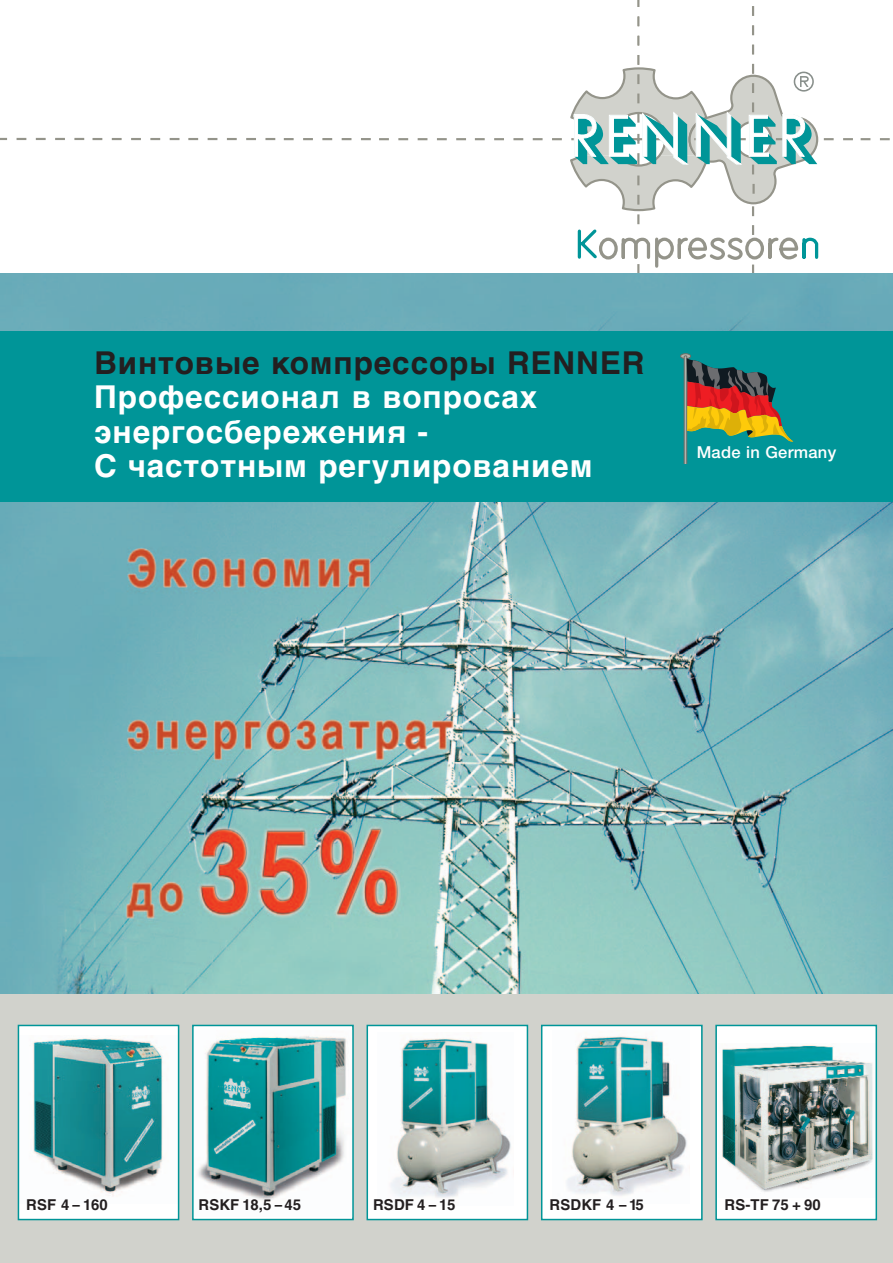
<style>
.page{position:relative;width:893px;height:1263px;background:#fff}
.page>*{position:absolute;margin:0;border:0;box-sizing:border-box;transform-origin:0 0}
.t1{font:700 31.5px/34.5px "Helvetica Cyr";letter-spacing:.03em;color:#fff}
.t2{font:700 31.5px "Helvetica Cyr";letter-spacing:.03em;color:#231f20}
.t3{font:500 16.5px "Helvetica Neue";letter-spacing:.015em;color:#fff}
.t4{font:700 15px "Helvetica Cyr";letter-spacing:.01em;color:#231f20}
</style>
<div class="page">
<img style="left:1px;top:272px;width:891px;height:723px">
<div style="left:1px;top:332px;width:891px;height:170px;background:#009598"></div>
<div style="left:1px;top:995px;width:891px;height:268px;background:#d1d2cc"></div>
<svg style="left:379px;top:138px;width:10px;height:2px"></svg>
<svg style="left:398px;top:138px;width:10px;height:2px"></svg>
<svg style="left:417px;top:138px;width:10px;height:2px"></svg>
<svg style="left:437px;top:138px;width:10px;height:2px"></svg>
<svg style="left:456px;top:138px;width:10px;height:2px"></svg>
<svg style="left:284px;top:138px;width:9px;height:2px"></svg>
<svg style="left:303px;top:138px;width:10px;height:2px"></svg>
<svg style="left:322px;top:138px;width:10px;height:2px"></svg>
<svg style="left:341px;top:138px;width:10px;height:2px"></svg>
<svg style="left:361px;top:138px;width:10px;height:2px"></svg>
<svg style="left:188px;top:138px;width:10px;height:2px"></svg>
<svg style="left:208px;top:138px;width:9px;height:2px"></svg>
<svg style="left:227px;top:138px;width:10px;height:2px"></svg>
<svg style="left:246px;top:138px;width:10px;height:2px"></svg>
<svg style="left:265px;top:138px;width:10px;height:2px"></svg>
<svg style="left:92px;top:138px;width:10px;height:2px"></svg>
<svg style="left:112px;top:138px;width:10px;height:2px"></svg>
<svg style="left:131px;top:138px;width:10px;height:2px"></svg>
<svg style="left:150px;top:138px;width:10px;height:2px"></svg>
<svg style="left:170px;top:138px;width:9px;height:2px"></svg>
<svg style="left:1px;top:138px;width:6px;height:2px"></svg>
<svg style="left:17px;top:138px;width:9px;height:2px"></svg>
<svg style="left:36px;top:138px;width:10px;height:2px"></svg>
<svg style="left:55px;top:138px;width:10px;height:2px"></svg>
<svg style="left:74px;top:138px;width:10px;height:2px"></svg>
<svg style="left:570px;top:0;width:263px;height:272px"></svg>
<svg style="left:843px;top:138px;width:9px;height:2px"></svg>
<svg style="left:860px;top:138px;width:10px;height:2px"></svg>
<svg style="left:880px;top:138px;width:9px;height:2px"></svg>
<svg style="left:680px;top:354px;width:113px;height:109px"></svg>
<div style="left:19px;top:1026px;width:159px;height:193px;background:#fff"></div>
<img style="left:33px;top:1038px;width:130px;height:158px">
<div style="left:18px;top:1025px;width:161px;height:195px;border:2px solid #009598"></div>
<div style="left:194px;top:1026px;width:158px;height:193px;background:#fff"></div>
<img style="left:198px;top:1036px;width:149px;height:165px">
<div style="left:192px;top:1025px;width:162px;height:195px;border:2px solid #009598"></div>
<div style="left:368px;top:1026px;width:158px;height:193px;background:#fff"></div>
<img style="left:390px;top:1038px;width:121px;height:160px">
<div style="left:366px;top:1025px;width:162px;height:195px;border:2px solid #009598"></div>
<div style="left:542px;top:1026px;width:159px;height:193px;background:#fff"></div>
<img style="left:566px;top:1036px;width:121px;height:160px">
<div style="left:541px;top:1025px;width:161px;height:195px;border:2px solid #009598"></div>
<div style="left:717px;top:1026px;width:158px;height:193px;background:#fff"></div>
<img style="left:722px;top:1045px;width:151px;height:147px">
<div style="left:715px;top:1025px;width:162px;height:195px;border:2px solid #009598"></div>
<p class="t2" style="left:94px;top:351px;width:551px">Винтовые компрессоры RENNER</p>
<p class="t1" style="left:94px;top:383px;width:499px">Профессионал в вопросах энергосбережения -<br>С частотным регулированием</p>
<p class="t3" style="left:696px;top:447px;width:141px">Made in Germany</p>
<p class="t4" style="left:26px;top:1199px;width:83px">RSF 4 – 160</p>
<p class="t4" style="left:198px;top:1199px;width:104px">RSKF 18,5 – 45</p>
<p class="t4" style="left:373px;top:1199px;width:84px">RSDF 4 – 15</p>
<p class="t4" style="left:549px;top:1199px;width:96px">RSDKF 4 – 15</p>
<p class="t4" style="left:724px;top:1199px;width:98px">RS-TF 75 + 90</p>
</div>
